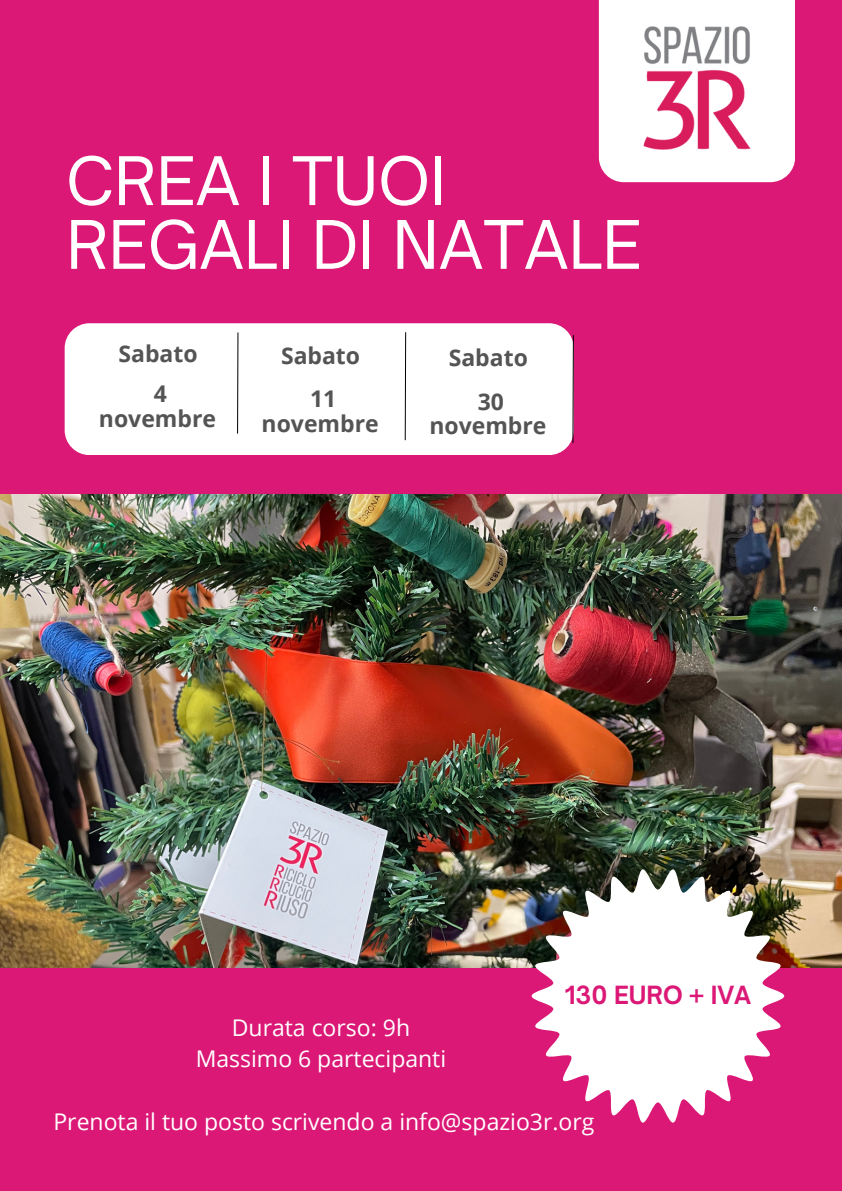
<style>
.page{position:relative;width:842px;height:1191px;background:#fff}
.page>*{position:absolute;margin:0;border:0;box-sizing:border-box;transform-origin:0 0}
.t1{font:64px/63.7px "Open Sauce One";color:#fff}
.t2{font:700 24px "Open Sauce One";color:#db1876}
.t3{font:23px "Open Sans";color:#fff}
.t4{font:700 23px/24.7px "Open Sans";color:#545454;text-align:center}
</style>
<div class="page">
<div style="left:0;top:0;width:842px;height:1190px;background:#db1876"></div>
<div style="left:599px;top:0;width:196px;height:182px;background:#fff"></div>
<img style="left:643px;top:26px;width:108px;height:124px">
<div style="left:65px;top:323px;width:509px;height:132px;background:#fff;border-radius:25px"></div>
<svg style="left:237px;top:332px;width:2px;height:102px"></svg>
<svg style="left:404px;top:332px;width:2px;height:108px"></svg>
<svg style="left:572px;top:335px;width:2px;height:108px"></svg>
<img style="left:0;top:494px;width:841px;height:473px">
<svg style="left:532px;top:868px;width:252px;height:254px;fill:#fff"></svg>
<p class="t1" style="left:66px;top:149px;width:577px">CREA I TUOI<br>REGALI DI NATALE</p>
<p class="t4" style="left:118px;top:341px;width:81px">Sabato</p>
<p class="t4" style="left:99px;top:381px;width:119px">4 novembre</p>
<p class="t4" style="left:281px;top:342px;width:81px">Sabato</p>
<p class="t4" style="left:262px;top:385px;width:119px">11 novembre</p>
<p class="t4" style="left:449px;top:345px;width:81px">Sabato</p>
<p class="t4" style="left:429px;top:388px;width:119px">30 novembre</p>
<p class="t2" style="left:565px;top:980px;width:188px">130 EURO + IVA</p>
<p class="t3" style="left:232px;top:1011px;width:180px">Durata corso: 9h</p>
<p class="t3" style="left:196px;top:1042px;width:252px">Massimo 6 partecipanti</p>
<p class="t3" style="left:53px;top:1105px;width:542px">Prenota il tuo posto scrivendo a info@spazio3r.org</p>
</div>
